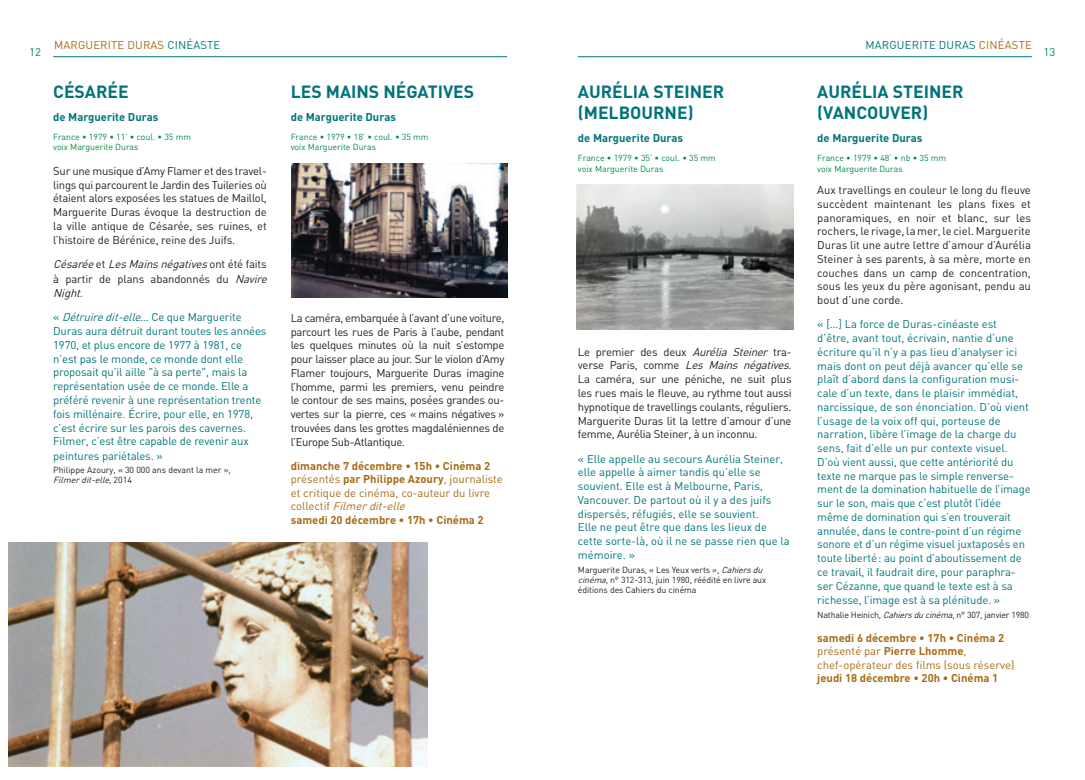
<style>
.page{position:relative;width:1085px;height:780px;background:#fff}
.page>*{position:absolute;margin:0;border:0;box-sizing:border-box;transform-origin:0 0}
.t1{font:700 17.5px "DIN";color:#00747b}
.t2{font:11.25px/13.8px "DIN";letter-spacing:-.01em;color:#00747b}
.t3{font:11.25px/13.8px "DIN";letter-spacing:-.02em;color:#231f20;text-align:justify}
.t4{font:700 11.25px/13.5px "DIN";color:#a76a16}
.t5{font:11.25px/13.5px "DIN";color:#a76a16}
.t6{font:700 11.25px "DIN";color:#00747b}
.t7{font:11.25px "DIN";color:#008b43}
.t8{font:8.75px/10px "DIN";letter-spacing:-.01em;color:#231f20}
.t9{font:8.75px/10.5px "DIN";color:#008b43}
.s1{color:#00747b}
.s2{color:#a76a16}
.s3{font-style:italic}
.s4{font-family:"Adobe Garamond";font-style:italic;color:#00747b}
.s5{font-weight:700}
.s6{font-weight:400}
.s7{font-weight:400;font-style:italic}
</style>
<div class="page">
<hr style="left:53px;top:56px;width:454px;height:1px;background:#00747b">
<hr style="left:578px;top:56px;width:453px;height:1px;background:#00747b">
<img style="left:291px;top:163px;width:216px;height:134px">
<img style="left:9px;top:542px;width:418px;height:224px">
<img style="left:576px;top:184px;width:217px;height:146px">
<p class="t5" style="left:54px;top:38px;width:168px">marguerite duras <span class="s1">Cinéaste</span></p>
<p class="t2" style="left:865px;top:38px;width:168px">marguerite duras <span class="s2">Cinéaste</span></p>
<h1 class="t1" style="left:53px;top:81px;width:34px">César</h1>
<h1 class="t1" style="left:108px;top:81px;width:20px">ée</h1>
<p class="t6" style="left:53px;top:109px;width:107px">de Marguerite Duras</p>
<p class="t9" style="left:53px;top:131px;width:139px">France • 1979 • 11’ • coul. • 35 mm voix Marguerite Duras</p>
<p class="t3" style="left:53px;top:164px;width:215px">Sur une musique d’Amy Flamer et des travel&shy;lings qui parcourent le Jardin des Tuileries où étaient alors exposées les statues de M aillol, Marguerite Duras évoque la destruction de la ville antique de Césarée, ses ruines, et l’histoire de Bérénice, reine des Juifs.</p>
<p class="t3" style="left:53px;top:257px;width:219px;line-height:14.4px;text-align:left"><span class="s3">Césarée</span>e t <span class="s3">LesMainsnégatives</span>o n t é t é f a i t s à partir de plans abandonnés du <span class="s3">Navire<br>N ight</span><span class="s4">.</span></p>
<p class="t2" style="left:53px;top:310px;width:215px">« <span class="s3">Détruiredit-elle</span>… C e q u e M a rg u e r i t e Duras aura détruit durant toutes les années 1970, et plus encore de 1977 à 1981, ce n’est pas le monde, ce monde dont elle proposait qu’il aille "à sa perte", mais la représentation usée de ce monde. Elle a préféré revenir à une représentation trente fois millénaire. écrire, pour elle, en 1978, c’est écrire sur les parois des cavernes.<br>Filmer, c’est être capable de revenir aux peintures pariétales. »</p>
<p class="t8" style="left:53px;top:465px;width:179px">Philippe Azoury, « 30 000 ans devant la mer »,<br><span class="s3">Filmerdit-elle</span>, 2 0 1 4</p>
<p class="t7" style="left:29px;top:45px;width:13px">12</p>
<p class="t7" style="left:1043px;top:45px;width:13px">13</p>
<h1 class="t1" style="left:291px;top:81px;width:60px">Les Mains</h1>
<h1 class="t1" style="left:383px;top:81px;width:34px">négatives</h1>
<p class="t6" style="left:291px;top:109px;width:107px">de Marguerite Duras</p>
<p class="t9" style="left:291px;top:131px;width:139px">France • 1979 • 18’ • coul. • 35 mm voix Marguerite Duras</p>
<h1 class="t1" style="left:578px;top:81px;width:55px">Aurélia</h1>
<h1 class="t1" style="left:653px;top:81px;width:22px">Steiner</h1>
<h1 class="t1" style="left:578px;top:102px;width:31px">(Melb</h1>
<h1 class="t1" style="left:630px;top:102px;width:24px">ourne</h1>
<h1 class="t1" style="left:687px;top:102px;width:7px">)</h1>
<p class="t6" style="left:578px;top:130px;width:107px">de Marguerite Duras</p>
<p class="t9" style="left:578px;top:152px;width:139px">France • 1979 • 35’ • coul. • 35 mm voix Marguerite Duras</p>
<h1 class="t1" style="left:817px;top:81px;width:55px">Aurélia</h1>
<h1 class="t1" style="left:892px;top:81px;width:22px">Steiner</h1>
<h1 class="t1" style="left:817px;top:102px;width:28px">(Vanc</h1>
<h1 class="t1" style="left:867px;top:102px;width:23px">ouver</h1>
<h1 class="t1" style="left:922px;top:102px;width:7px">)</h1>
<p class="t6" style="left:817px;top:130px;width:107px">de Marguerite Duras</p>
<p class="t9" style="left:817px;top:152px;width:130px">France • 1979 • 48’ • nb • 35 mm voix Marguerite Duras</p>
<p class="t3" style="left:817px;top:183px;width:215px">Aux travellings en couleur le long du fleuve succèdent maintenant les plans fixes et panoramiques, en noir et blanc, sur les rochers, le rivage, la mer, le ciel. Marguerite Duras lit une autre lettre d’amour d’Aurélia Steiner à ses parents, à sa mère, morte en couches dans un camp de concentration, sous les yeux du père agonisant, pendu au bout d’une corde.</p>
<p class="t2" style="left:817px;top:317px;width:215px">« […] La force de Duras-cinéaste est d’être, avant tout, écrivain, nantie d’une écriture qu’il n’y a pas lieu d’analyser ici mais dont on peut déjà avancer qu’elle se plaît d’abord dans la configuration musi&shy;cale d’un texte, dans le plaisir immédiat, narcissique, de son énonciation. D’où vient l’usage de la voix off qui, porteuse de narration, libère l’image de la charge du sens, fait d’elle un pur contexte visuel.<br>D’où vient aussi, que cette antériorité du texte ne marque pas le simple renverse&shy;ment de la domination habituelle de l’image sur le son, mais que c’est plutôt l’idée même de domination qui s’en trouverait annulée, dans le contre-point d’un régime sonore et d’un régime visuel juxtaposés en toute liberté: au point d’aboutissement de ce travail, il faudrait dire, pour paraphra&shy;ser Cézanne, que quand le texte est à sa richesse, l’image est à sa plénitude. »</p>
<p class="t8" style="left:817px;top:609px;width:213px">Nathalie Heinich, <span class="s3">Cahiersducinéma</span>, n° 307, janvier 1980</p>
<p class="t5" style="left:817px;top:631px;width:199px"><span class="s5">samedi 6 décembre • 17h • Cinéma 2 </span>présenté par <span class="s5">Pierre Lhomme</span>, chef-opérateur des films (sous réserve)</p>
<p class="t4" style="left:817px;top:671px;width:182px">jeudi 18 décembre • 20h • Cinéma 1</p>
<p class="t3" style="left:291px;top:311px;width:215px">La caméra, embarquée à l’avant d’une voiture, parcourt les rues de Paris à l’aube, pendant les quelques minutes où la nuit s’estompe pour laisser place au jour. Sur le violon d’Amy Flamer toujours, Marguerite Duras imagine l’homme, parmi les premiers, venu peindre le contour de ses mains, posées grandes ou&shy;vertes sur la pierre, ces « mains négatives » trouvées dans les grottes magdaléniennes de l’Europe Sub-Atlantique.</p>
<p class="t4" style="left:291px;top:458px;width:214px">dimanche 7 décembre • 15h • Cinéma 2 <span class="s6">présentés</span> par Philippe Azoury<span class="s6">, journaliste et critique de cinéma, co-auteur du livre<br>c o l l e c t i f</span> <span class="s7">Filmerdit-elle<br></span>samedi 20 décembre • 17h • Cinéma 2</p>
<p class="t3" style="left:578px;top:344px;width:216px">Le premier des deux <span class="s3">Aurélia Steiner</span> tra&shy;v e rs e P a r i s , co m m e <span class="s3">Les Mains négatives</span>.<br>La caméra, sur une péniche, ne suit plus les rues mais le fleuve, au rythme tout aussi hypnotique de travellings coulants, réguliers.<br>Marguerite Duras lit la lettre d’amour d’une femme, Aurélia Steiner, à un inconnu.</p>
<p class="t2" style="left:578px;top:451px;width:213px">« Elle appelle au secours Aurélia Steiner, elle appelle à aimer tandis qu’elle se souvient. Elle est à M elbourne, Paris, Vancouver. De partout où il y a des juifs dispersés, réfugiés, elle se souvient.<br>Elle ne peut être que dans les lieux de cette sorte-là, où il ne se passe rien que la mémoire. »</p>
<p class="t8" style="left:578px;top:565px;width:190px">M arguerite D uras, « Les Yeux verts », <span class="s3">Cahiersdu cinéma</span>, n° 312-313, juin 1980, réédité en livre aux éditions des Cahiers du cinéma</p>
</div>
